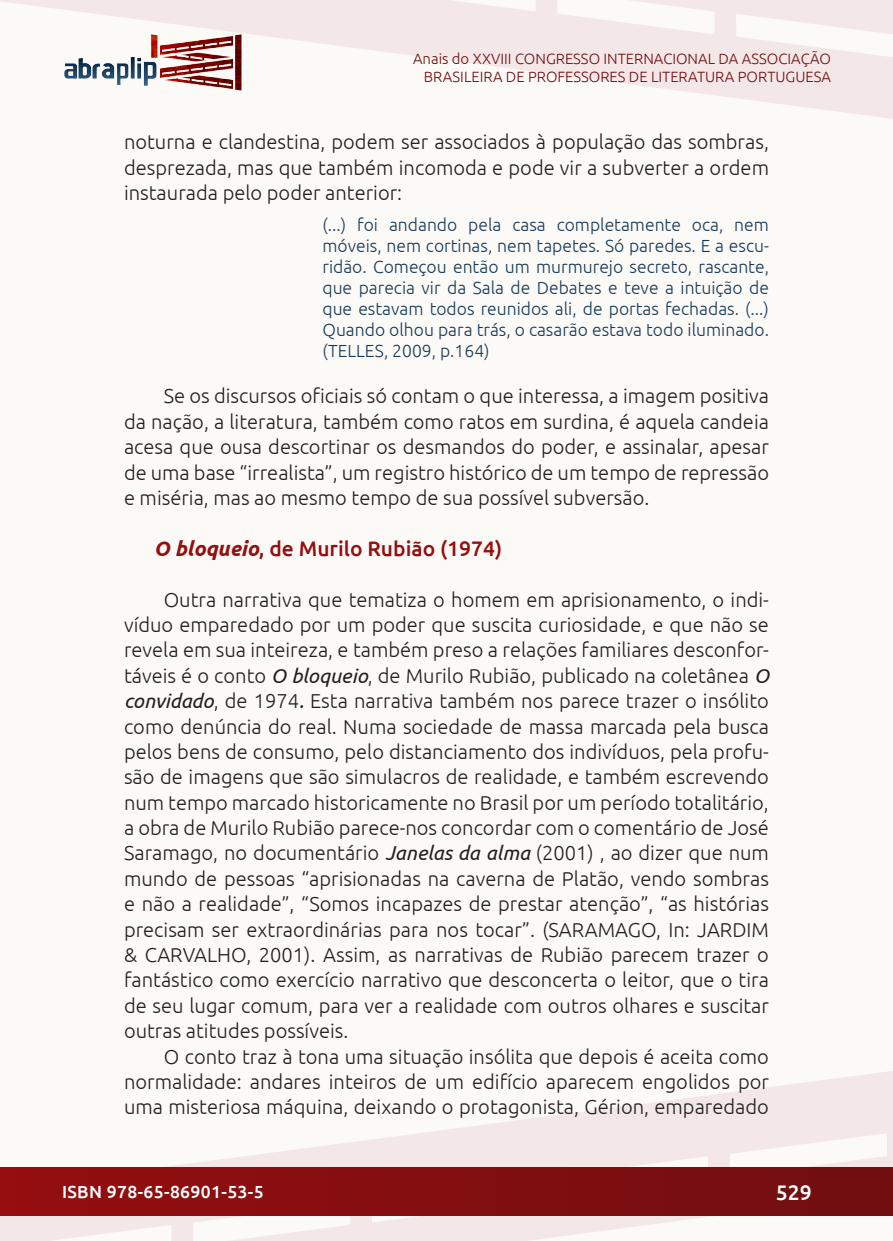
<style>
.page{position:relative;width:893px;height:1241px;background:#fff}
.page>*{position:absolute;margin:0;border:0;box-sizing:border-box;transform-origin:0 0}
._8_1_SUBTÍTULO_2{font:500 21px "Ubuntu";color:#950e10}
.t1{font:500 21px "Ubuntu";color:#fff}
._7_CORPO{font:300 20.12px/25.4px "Ubuntu";color:#231f20;text-align:justify}
._9_CITAÇÃO{font:300 17.5px/21px "Ubuntu";color:#183b58;text-align:justify}
.t2{font:500 17.5px "Ubuntu";letter-spacing:.02em;color:#fff}
.t3{font:300 14.88px/17.8px "Ubuntu";color:#700e10;text-align:right}
.s1{font-weight:700;font-style:italic}
.s2{font-weight:400;font-style:italic}
</style>
<div class="page">
<div style="left:0;top:0;width:893px;height:1240px;background:#fcfaf7"></div>
<svg style="left:0;top:1071px;width:893px;height:169px"></svg>
<svg style="left:0;top:0;width:893px;height:119px"></svg>
<div style="left:1px;top:1167px;width:891px;height:47px;background:linear-gradient(to right,#950e10,#700e10)"></div>
<img style="left:62px;top:31px;width:182px;height:62px">
<p class="t3" style="left:413px;top:49px;width:419px">Anais do XXVIII CONGRESSO INTERNACIONAL DA ASSOCIAÇÃO<br>BRASILEIRA DE PROFESSORES DE LITERATURA PORTUGUESA</p>
<p class="_7_CORPO" style="left:124px;top:129px;width:646px">noturna e clandestina, podem ser associados à população das sombras, desprezada, mas que também incomoda e pode vir a subverter a ordem instaurada pelo poder anterior:</p>
<p class="_9_CITAÇÃO" style="left:322px;top:214px;width:448px">(...) foi andando pela casa completamente oca, nem móveis, nem cortinas, nem tapetes. Só paredes. E a escu&shy;ridão. Começou então um murmurejo secreto, rascante, que parecia vir da Sala de Debates e teve a intuição de que estavam todos reunidos ali, de portas fechadas. (...)<br>Quando olhou para trás, o casarão estava todo iluminado. (TELLES, 2009, p.164)</p>
<p class="_7_CORPO" style="left:124px;top:383px;width:646px;text-indent:40px">Se os discursos oficiais só contam o que interessa, a imagem positiva da nação, a literatura, também como ratos em surdina, é aquela candeia acesa que ousa descortinar os desmandos do poder, e assinalar, apesar de uma base “irrealista”, um registro histórico de um tempo de repressão e miséria, mas ao mesmo tempo de sua possível subversão.</p>
<p class="_8_1_SUBTÍTULO_2" style="left:154px;top:535px;width:350px"><span class="s1">O bloqueio</span>, de Murilo Rubião (1974)</p>
<p class="_7_CORPO" style="left:124px;top:586px;width:646px;text-indent:40px">Outra narrativa que tematiza o homem em aprisionamento, o indi&shy;víduo emparedado por um poder que suscita curiosidade, e que não se revela em sua inteireza, e também preso a relações familiares desconfor&shy;táveis é o conto <span class="s2">O bloqueio</span>, de Murilo Rubião, publicado na coletânea <span class="s2">O convidado</span>, de 1974<span class="s2">.</span> Esta narrativa também nos parece trazer o insólito como denúncia do real. Numa sociedade de massa marcada pela busca pelos bens de consumo, pelo distanciamento dos indivíduos, pela profu&shy;são de imagens que são simulacros de realidade, e também escrevendo num tempo marcado historicamente no Brasil por um período totalitário, a obra de Murilo Rubião parece-nos concordar com o comentário de José Saramago, no documentário <span class="s2">Janelas da alma</span> (2001) , ao dizer que num mundo de pessoas “aprisionadas na caverna de Platão, vendo sombras e não a realidade”, “Somos incapazes de prestar atenção”, “as histórias precisam ser extraordinárias para nos tocar”. (SARAMAGO, In: JARDIM &amp; CARVALHO, 2001). Assim, as narrativas de Rubião parecem trazer o fantástico como exercício narrativo que desconcerta o leitor, que o tira de seu lugar comum, para ver a realidade com outros olhares e suscitar outras atitudes possíveis.</p>
<p class="_7_CORPO" style="left:124px;top:1043px;width:646px;text-indent:40px">O conto traz à tona uma situação insólita que depois é aceita como normalidade: andares inteiros de um edifício aparecem engolidos por uma misteriosa máquina, deixando o protagonista, Gérion, emparedado</p>
<p class="t2" style="left:62px;top:1180px;width:203px">ISBN 978-65-86901-53-5</p>
<p class="t1" style="left:776px;top:1178px;width:37px">529</p>
</div>
